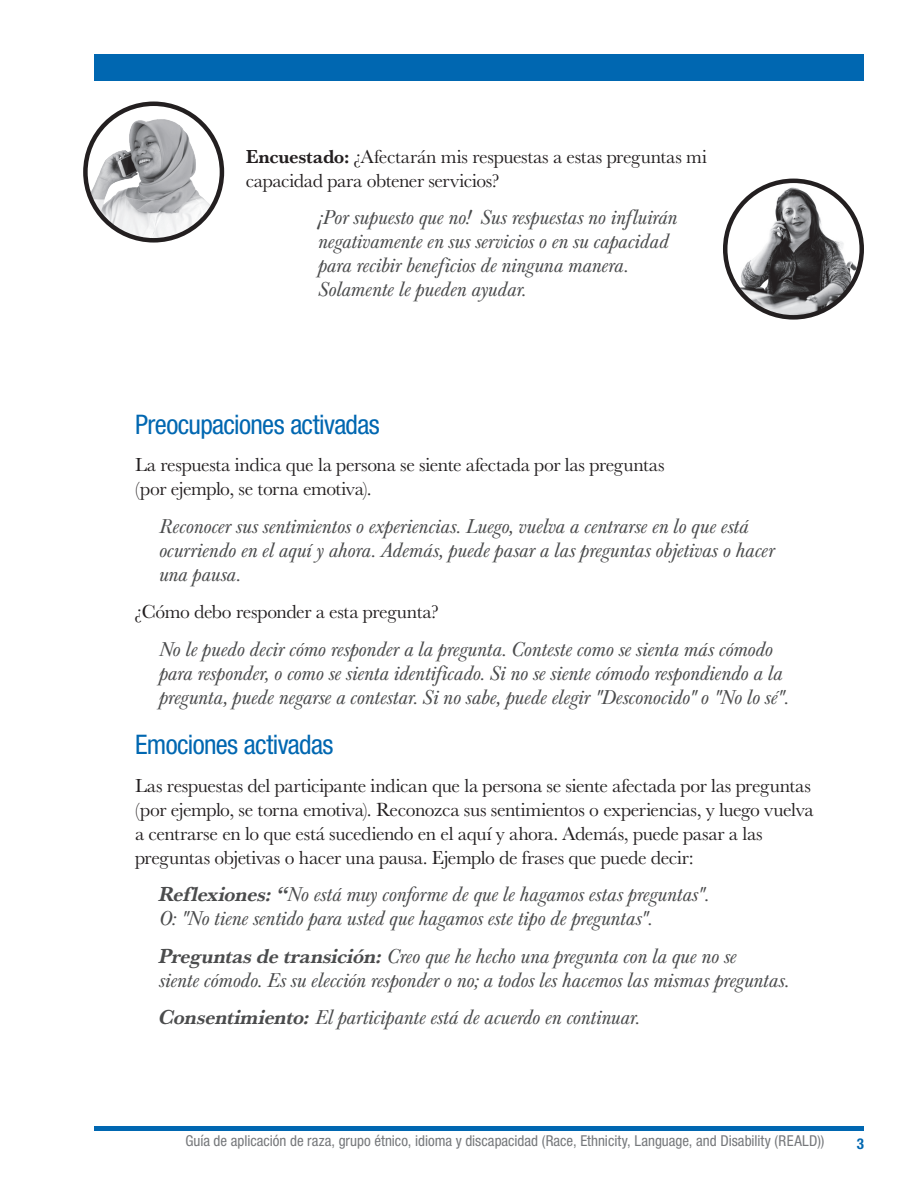
<style>
.page{position:relative;width:918px;height:1188px;background:#fff}
.page>*{position:absolute;margin:0;border:0;box-sizing:border-box;transform-origin:0 0}
.t1{font:condensed 27px "Helvetica Neue LT Std";letter-spacing:-.025em;color:#0067b1}
.Body{font:italic 21px/24px "Baskerville URW";letter-spacing:-.01em;color:#4b4c4d}
.Body-2{font:19.5px/24px "Baskerville URW";letter-spacing:-.02em;color:#231f20}
.t2{font:condensed 15px "Helvetica Neue LT Std";color:#76787b}
.t3{font:700 condensed 15px "Helvetica Neue LT Std";color:#0067b1}
.s1{font-weight:700}
</style>
<div class="page">
<div style="left:94px;top:54px;width:770px;height:27px;background:#0067b1"></div>
<div style="left:94px;top:1126px;width:770px;height:5px;background:#0067b1"></div>
<img style="left:739px;top:186px;width:123px;height:131px">
<div style="left:723px;top:179px;width:141px;height:141px;border:4px solid #231f20;border-radius:50%"></div>
<img style="left:85px;top:113px;width:137px;height:127px">
<div style="left:83px;top:102px;width:141px;height:141px;border:4px solid #231f20;border-radius:50%"></div>
<p class="Body-2" style="left:246px;top:144px;width:463px"><span class="s1">Encuestado:</span> ¿Afectarán mis respuestas a estas preguntas mi capacidad para obtener servicios?</p>
<p class="Body" style="left:318px;top:206px;width:361px">¡Por supuesto que no! Sus respuestas no influirán negativamente en sus servicios o en su capacidad para recibir beneficios de ninguna manera.<br>Solamente le pueden ayudar.</p>
<p class="t1" style="left:135px;top:409px;width:246px">Preocupaciones activadas</p>
<p class="Body-2" style="left:135px;top:452px;width:531px">La respuesta indica que la persona se siente afectada por las preguntas (por ejemplo, se torna emotiva).</p>
<p class="Body" style="left:159px;top:515px;width:617px">Reconocer sus sentimientos o experiencias. Luego, vuelva a centrarse en lo que está ocurriendo en el aquí y ahora. Además, puede pasar a las preguntas objetivas o hacer una pausa.</p>
<p class="Body-2" style="left:135px;top:599px;width:306px">¿Cómo debo responder a esta pregunta?</p>
<p class="Body" style="left:159px;top:638px;width:632px">No le puedo decir cómo responder a la pregunta. Conteste como se sienta más cómodo para responder, o como se sienta identificado. Si no se siente cómodo respondiendo a la pregunta, puede negarse a contestar. Si no sabe, puede elegir "Desconocido" o "No lo sé".</p>
<p class="t1" style="left:135px;top:729px;width:200px">Emociones activadas</p>
<p class="Body-2" style="left:135px;top:773px;width:680px">Las respuestas del participante indican que la persona se siente afectada por las preguntas (por ejemplo, se torna emotiva). Reconozca sus sentimientos o experiencias, y luego vuelva a centrarse en lo que está sucediendo en el aquí y ahora. Además, puede pasar a las preguntas objetivas o hacer una pausa. Ejemplo de frases que puede decir:</p>
<p class="Body" style="left:159px;top:883px;width:552px"><span class="s1">Reflexiones: “</span>No está muy conforme de que le hagamos estas preguntas".<br>O: "No tiene sentido para usted que hagamos este tipo de preguntas".</p>
<p class="Body" style="left:159px;top:945px;width:632px"><span class="s1">Preguntas de transición:</span> Creo que he hecho una pregunta con la que no se<br>siente cómodo. Es su elección responder o no; a todos les hacemos las mismas preguntas.</p>
<p class="Body" style="left:159px;top:1006px;width:482px"><span class="s1">Consentimiento:</span> El participante está de acuerdo en continuar.</p>
<p class="t2" style="left:185px;top:1132px;width:641px">Guía de aplicación de raza, grupo étnico, idioma y discapacidad (Race, Ethnicity, Language, and Disability (REALD))</p>
<p class="t3" style="left:857px;top:1135px;width:9px">3</p>
</div>
